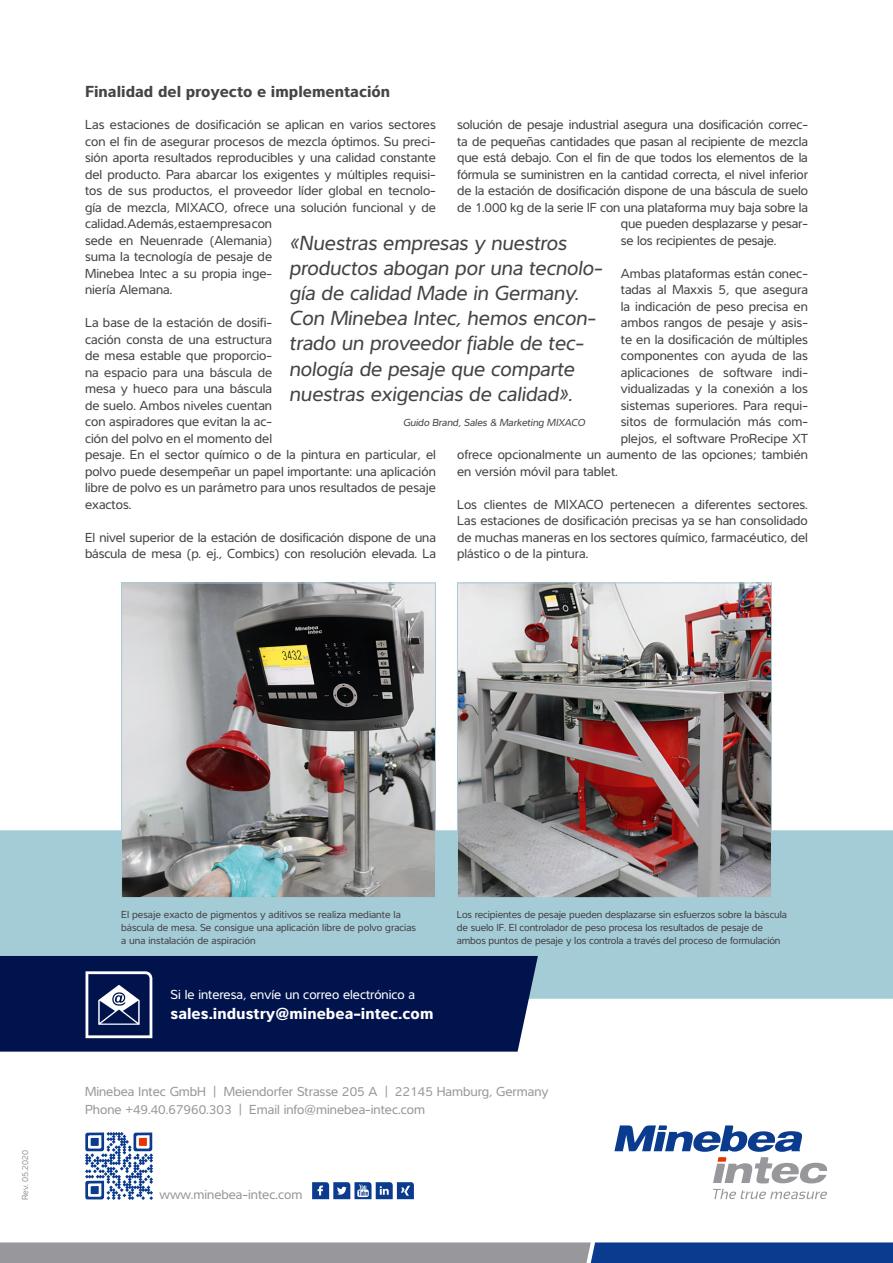
<style>
.page{position:relative;width:893px;height:1263px;background:#fff}
.page>*{position:absolute;margin:0;border:0;box-sizing:border-box;transform-origin:0 0}
.t1{font:italic 21px/25.2px "Interval Pro";color:#464347}
.t2{font:700 16.5px "Interval Pro";color:#464347}
.t3{font:700 16.5px "Interval Pro";color:#fff}
.t4{font:13.5px/16.5px "Interval Pro";color:#464347}
.t5{font:13.5px/18px "Interval Pro";color:#98989c}
.t6{font:13.5px "Interval Pro";color:#fff}
.t7{font:10.5px/12.6px "Interval Pro";letter-spacing:-.01em;color:#464347}
.t8{font:italic 10.5px "Interval Pro";color:#464347}
.t9{font:9px "Interval Pro";color:#98989c}
.s1{font-weight:500}
</style>
<div class="page">
<div style="left:0;top:830px;width:893px;height:169px;background:#a3ccd6"></div>
<svg style="left:85px;top:1132px;width:68px;height:68px"></svg>
<svg style="left:614px;top:1125px;width:213px;height:58px"></svg>
<svg style="left:713px;top:1189px;width:114px;height:10px"></svg>
<svg style="left:312px;top:1182px;width:102px;height:17px"></svg>
<img style="left:123px;top:585px;width:311px;height:311px">
<div style="left:121px;top:583px;width:315px;height:315px;border:1px solid #a3ccd6"></div>
<img style="left:459px;top:585px;width:311px;height:311px">
<div style="left:457px;top:583px;width:315px;height:315px;border:1px solid #a3ccd6"></div>
<svg style="left:0;top:1242px;width:893px;height:21px;background:#6c7c9a"></svg>
<div style="left:0;top:956px;width:538px;height:96px;background:#00134d"></div>
<svg style="left:86px;top:971px;width:66px;height:67px"></svg>
<p class="t2" style="left:85px;top:79px;width:307px">Finalidad del proyecto e implementación</p>
<p class="t4" style="left:457px;top:116px;width:352px">solución de pesaje industrial asegura una dosificación correc-</p>
<p class="t4" style="left:457px;top:132px;width:352px">ta de pequeñas cantidades que pasan al recipiente de mezcla</p>
<p class="t4" style="left:457px;top:149px;width:352px">que está debajo. Con el fin de que todos los elementos de la</p>
<p class="t4" style="left:457px;top:165px;width:352px">fórmula se suministren en la cantidad correcta, el nivel inferior</p>
<p class="t4" style="left:457px;top:182px;width:352px">de la estación de dosificación dispone de una báscula de suelo</p>
<p class="t4" style="left:457px;top:198px;width:352px">de 1.000 kg de la serie IF con una plataforma muy baja sobre la</p>
<p class="t4" style="left:621px;top:215px;width:189px">que pueden desplazarse y pesar-</p>
<p class="t4" style="left:621px;top:231px;width:157px">se los recipientes de pesaje.</p>
<p class="t4" style="left:621px;top:264px;width:189px">Ambas plataformas están conec-</p>
<p class="t4" style="left:621px;top:281px;width:189px">tadas al Maxxis 5, que asegura</p>
<p class="t4" style="left:621px;top:297px;width:189px">la indicación de peso precisa en</p>
<p class="t4" style="left:621px;top:314px;width:189px">ambos rangos de pesaje y asis-</p>
<p class="t4" style="left:621px;top:330px;width:189px">te en la dosificación de múltiples</p>
<p class="t4" style="left:621px;top:347px;width:189px">componentes con ayuda de las</p>
<p class="t4" style="left:621px;top:363px;width:189px">aplicaciones de software indi-</p>
<p class="t4" style="left:621px;top:380px;width:189px">vidualizadas y la conexión a los</p>
<p class="t4" style="left:621px;top:396px;width:189px">sistemas superiores. Para requi-</p>
<p class="t4" style="left:621px;top:413px;width:189px">sitos de formulación más com-</p>
<p class="t4" style="left:621px;top:429px;width:189px">plejos, el software ProRecipe XT</p>
<p class="t4" style="left:457px;top:446px;width:352px">ofrece opcionalmente un aumento de las opciones; también</p>
<p class="t4" style="left:457px;top:462px;width:162px">en versión móvil para tablet.</p>
<p class="t4" style="left:457px;top:495px;width:352px;text-align:justify">Los clientes de MIXACO pertenecen a diferentes sectores.<br>Las estaciones de dosificación precisas ya se han consolidado de muchas maneras en los sectores químico, farmacéutico, del plástico o de la pintura.</p>
<p class="t4" style="left:85px;top:116px;width:352px">Las estaciones de dosificación se aplican en varios sectores con el fin de asegurar procesos de mezcla óptimos. Su preci&shy;sión aporta resultados reproducibles y una calidad constante del producto. Para abarcar los exigentes y múltiples requisi&shy;tos de sus productos, el proveedor líder global en tecnolo&shy;gía de mezcla, MIXACO, ofrece una solución funcional y de calidad. Además, esta empresa con<br>sede en Neuenrade (Alemania)<br>suma la tecnología de pesaje de<br>Minebea Intec a su propia inge-<br>niería Alemana.</p>
<p class="t4" style="left:85px;top:314px;width:352px">La base de la estación de dosifi-<br>cación consta de una estructura<br>de mesa estable que proporcio-<br>na espacio para una báscula de<br>mesa y hueco para una báscula<br>de suelo. Ambos niveles cuentan<br>con aspiradores que evitan la ac-<br>ción del polvo en el momento del<br>pesaje. En el sector químico o de la pintura en particular, el polvo puede desempeñar un papel importante: una aplicación libre de polvo es un parámetro para unos resultados de pesaje exactos.</p>
<p class="t4" style="left:85px;top:528px;width:352px">El nivel superior de la estación de dosificación dispone de una báscula de mesa (p. ej., Combics) con resolución elevada. La</p>
<h1 class="t1" style="left:289px;top:229px;width:315px">«Nuestras empresas y nuestros productos abogan por una tecnolo&shy;gía de calidad Made in Germany.<br>Con Minebea Intec, hemos encon&shy;trado un proveedor fiable de tec&shy;nología de pesaje que comparte nuestras exigencias de calidad».</h1>
<p class="t8" style="left:403px;top:415px;width:184px">Guido Brand, Sales &amp; Marketing MIXACO</p>
<p class="t9" style="left:18px;top:1200px;width:52px;rotate:-90deg">Rev. 05.2020</p>
<p class="t7" style="left:121px;top:908px;width:296px">El pesaje exacto de pigmentos y aditivos se realiza mediante la báscula de mesa. Se consigue una aplicación libre de polvo gracias a una instalación de aspiración</p>
<p class="t7" style="left:457px;top:908px;width:332px">Los recipientes de pesaje pueden desplazarse sin esfuerzos sobre la báscula de suelo IF. El controlador de peso procesa los resultados de pesaje de ambos puntos de pesaje y los controla a través del proceso de formulación</p>
<p class="t6" style="left:171px;top:984px;width:246px">Si le interesa, envíe un correo electrónico a</p>
<p class="t3" style="left:171px;top:1000px;width:264px">sales.industry@minebea-intec.com</p>
<p class="t5" style="left:85px;top:1081px;width:465px">Minebea Intec GmbH <span class="s1">|</span> Meiendorfer Strasse 205 A <span class="s1">|</span> 22145 Hamburg, Germany<br>Phone +49.40.67960.303 <span class="s1">|</span> Email info@minebea-intec.com</p>
<p class="t5" style="left:159px;top:1185px;width:144px">www.minebea-intec.com</p>
</div>
